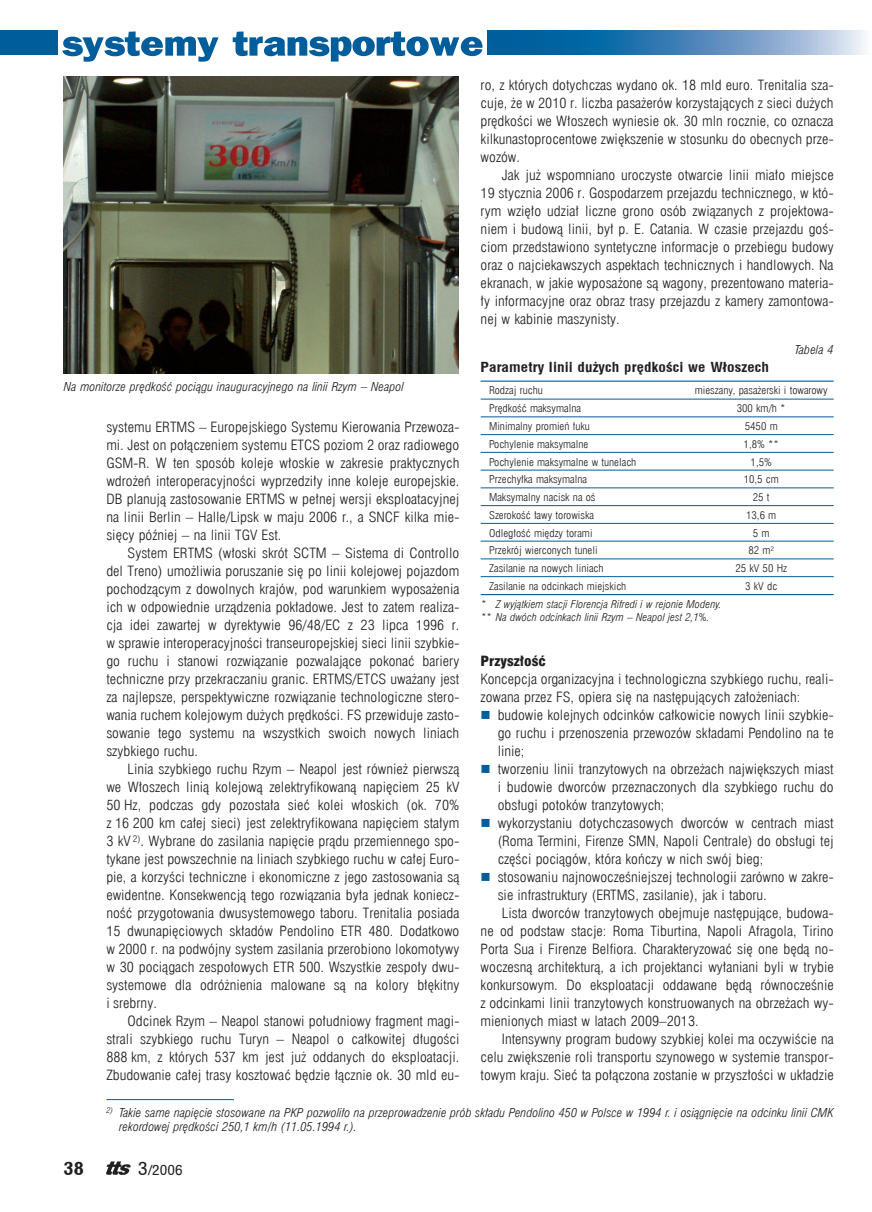
<style>
.page{position:relative;width:872px;height:1212px;background:#fff}
.page>*{position:absolute;margin:0;border:0;box-sizing:border-box;transform-origin:0 0}
.t1{font:700 18px "Switzerland Condpl";color:#231f20;scale:1.1 1}
.t2{font:13.8px/18px "Swis 721 Lt Cn EU Normal";color:#231f20;text-align:justify;scale:1.1 1}
.t3{font:700 13.8px "Switzerland Condpl";color:#231f20;scale:1.1 1}
.t4{font:13.8px "Swis 721 Blk Cn EU Normal";color:#231f20;scale:1.1 1}
.t5{font:13.8px "Switzerland Condpl";color:#231f20;scale:1.1 1}
.t6{font:12px/13.5px "Swis 721 Lt Cn EU Italic";color:#231f20;scale:1.1 1}
.t7{font:10.5px "Swis 721 Lt Cn EU Normal";color:#231f20;scale:1.1 1}
.t8{font:10.5px/13.5px "Swis 721 Lt Cn EU Italic";color:#231f20;scale:1.1 1}
.s1{color:#005d9c}
.s2{font-size:18px}
</style>
<div class="page">
<div style="left:0;top:30px;width:57px;height:25px;background:#005d9c"></div>
<svg style="left:487px;top:30px;width:378px;height:25px;background:#4d8bbb"></svg>
<svg style="left:106px;top:1161px;width:24px;height:14px"></svg>
<svg style="left:62px;top:31px;width:420px;height:31px"></svg>
<img style="left:64px;top:77px;width:395px;height:297px">
<hr style="left:106px;top:1099px;width:128px;height:1px;background:#005d9c">
<hr style="left:480px;top:381px;width:353px;height:1px;background:#005d9c">
<hr style="left:480px;top:399px;width:353px;height:1px;background:#005d9c">
<hr style="left:480px;top:416px;width:353px;height:1px;background:#005d9c">
<hr style="left:480px;top:434px;width:353px;height:1px;background:#005d9c">
<hr style="left:480px;top:452px;width:353px;height:1px;background:#005d9c">
<hr style="left:480px;top:470px;width:353px;height:1px;background:#005d9c">
<hr style="left:480px;top:487px;width:353px;height:1px;background:#005d9c">
<hr style="left:480px;top:505px;width:353px;height:1px;background:#005d9c">
<hr style="left:480px;top:523px;width:353px;height:1px;background:#005d9c">
<hr style="left:480px;top:541px;width:353px;height:1px;background:#005d9c">
<hr style="left:480px;top:558px;width:353px;height:1px;background:#005d9c">
<hr style="left:480px;top:576px;width:353px;height:1px;background:#005d9c">
<hr style="left:480px;top:594px;width:353px;height:1px;background:#005d9c">
<p class="t2" style="left:480px;top:76px;width:322px">ro, z których dotychczas wydano ok. 18 mld euro. Trenitalia sza&shy;cuje, że w 2010 r. liczba pasażerów korzystających z sieci dużych prędkości we Włoszech wyniesie ok. 30 mln rocznie, co oznacza kilkunastoprocentowe zwiększenie w stosunku do obecnych prze&shy;wozów.</p>
<p class="t2" style="left:480px;top:166px;width:322px;text-indent:21px">Jak już wspomniano uroczyste otwarcie linii miało miejsce 19 stycznia 2006 r. Gospodarzem przejazdu technicznego, w któ&shy;rym wzięło udział liczne grono osób związanych z projektowa&shy;niem i budową linii, był p. E. Catania. W czasie przejazdu goś&shy;ciom przedstawiono syntetyczne informacje o przebiegu budowy oraz o najciekawszych aspektach technicznych i handlowych. Na ekranach, w jakie wyposażone są wagony, prezentowano materia&shy;ły informacyjne oraz obraz trasy przejazdu z kamery zamontowa&shy;nej w kabinie maszynisty.</p>
<p class="t6" style="left:795px;top:344px;width:37px">Tabela 4</p>
<p class="t3" style="left:480px;top:359px;width:264px">Parametry linii dużych prędkości we Włoszech</p>
<p class="t7" style="left:489px;top:384px;width:50px">Rodzaj ruchu</p>
<p class="t7" style="left:695px;top:384px;width:122px">mieszany, pasażerski i towarowy</p>
<p class="t7" style="left:489px;top:402px;width:85px">Prędkość maksymalna</p>
<p class="t7" style="left:737px;top:402px;width:46px">300 km/h *</p>
<p class="t7" style="left:489px;top:420px;width:93px">Minimalny promień łuku</p>
<p class="t7" style="left:745px;top:420px;width:31px">5450 m</p>
<p class="t7" style="left:489px;top:438px;width:92px">Pochylenie maksymalne</p>
<p class="t7" style="left:743px;top:438px;width:34px">1,8% **</p>
<p class="t7" style="left:489px;top:455px;width:135px">Pochylenie maksymalne w tunelach</p>
<p class="t7" style="left:750px;top:455px;width:21px">1,5%</p>
<p class="t7" style="left:489px;top:473px;width:91px">Przechyłka maksymalna</p>
<p class="t7" style="left:743px;top:473px;width:33px">10,5 cm</p>
<p class="t7" style="left:489px;top:491px;width:98px">Maksymalny nacisk na oś</p>
<p class="t7" style="left:753px;top:491px;width:17px">25 t</p>
<p class="t7" style="left:489px;top:509px;width:97px">Szerokość ławy torowiska</p>
<p class="t7" style="left:746px;top:509px;width:29px">13,6 m</p>
<p class="t7" style="left:489px;top:526px;width:95px">Odległość między torami</p>
<p class="t7" style="left:753px;top:526px;width:17px">5 m</p>
<p class="t7" style="left:489px;top:544px;width:100px">Przekrój wierconych tuneli</p>
<p class="t7" style="left:748px;top:544px;width:25px">82 m²</p>
<p class="t7" style="left:489px;top:562px;width:106px">Zasilanie na nowych liniach</p>
<p class="t7" style="left:735px;top:562px;width:48px">25 kV 50 Hz</p>
<p class="t7" style="left:489px;top:580px;width:126px">Zasilanie na odcinkach miejskich</p>
<p class="t7" style="left:745px;top:580px;width:31px">3 kV dc</p>
<p class="t8" style="left:480px;top:597px;width:220px">* Z wyjątkiem stacji Florencja Rifredi i w rejonie Modeny. ** Na dwóch odcinkach linii Rzym – Neapol jest 2,1%.</p>
<p class="t4" style="left:480px;top:652px;width:61px">Przyszłość</p>
<p class="t2" style="left:480px;top:670px;width:322px">Koncepcja organizacyjna i technologiczna szybkiego ruchu, reali&shy;zowana przez FS, opiera się na następujących założeniach:</p>
<p class="t2" style="left:497px;top:706px;width:307px;text-indent:-17px"><span class="s1">■</span> budowie kolejnych odcinków całkowicie nowych linii szybkie&shy;go ruchu i przenoszenia przewozów składami Pendolino na te linie;</p>
<p class="t2" style="left:497px;top:760px;width:307px;text-indent:-17px"><span class="s1">■</span> tworzeniu linii tranzytowych na obrzeżach największych miast i budowie dworców przeznaczonych dla szybkiego ruchu do obsługi potoków tranzytowych;</p>
<p class="t2" style="left:497px;top:814px;width:307px;text-indent:-17px"><span class="s1">■</span> wykorzystaniu dotychczasowych dworców w centrach miast (Roma Termini, Firenze SMN, Napoli Centrale) do obsługi tej części pociągów, która kończy w nich swój bieg;</p>
<p class="t2" style="left:480px;top:868px;width:322px"><span class="s1">■</span> stosowaniu najnowocześniejszej technologii zarówno w zakre-</p>
<p class="t2" style="left:497px;top:886px;width:246px">sie infrastruktury (ERTMS, zasilanie), jak i taboru.</p>
<p class="t2" style="left:502px;top:904px;width:303px">Lista dworców tranzytowych obejmuje następujące, budowa-</p>
<p class="t2" style="left:480px;top:922px;width:322px">ne od podstaw stacje: Roma Tiburtina, Napoli Afragola, Tirino</p>
<p class="t2" style="left:480px;top:940px;width:321px">Porta Sua i Firenze Belfiora. Charakteryzować się one będą no-</p>
<p class="t2" style="left:480px;top:958px;width:322px">woczesną architekturą, a ich projektanci wyłaniani byli w trybie</p>
<p class="t2" style="left:480px;top:976px;width:322px">konkursowym. Do eksploatacji oddawane będą równocześnie</p>
<p class="t2" style="left:480px;top:994px;width:322px">z odcinkami linii tranzytowych konstruowanych na obrzeżach wy-</p>
<p class="t2" style="left:480px;top:1012px;width:200px">mienionych miast w latach 2009–2013.</p>
<p class="t2" style="left:502px;top:1030px;width:303px">Intensywny program budowy szybkiej kolei ma oczywiście na</p>
<p class="t2" style="left:480px;top:1048px;width:322px">celu zwiększenie roli transportu szynowego w systemie transpor-</p>
<p class="t2" style="left:480px;top:1066px;width:322px">towym kraju. Sieć ta połączona zostanie w przyszłości w układzie</p>
<p class="t6" style="left:64px;top:380px;width:311px">Na monitorze prędkość pociągu inauguracyjnego na linii Rzym – Neapol</p>
<p class="t2" style="left:106px;top:418px;width:322px">systemu ERTMS – Europejskiego Systemu Kierowania Przewoza&shy;mi. Jest on połączeniem systemu ETCS poziom 2 oraz radiowego GSM-R. W ten sposób koleje włoskie w zakresie praktycznych wdrożeń interoperacyjności wyprzedziły inne koleje europejskie.<br>DB planują zastosowanie ERTMS w pełnej wersji eksploatacyjnej na linii Berlin – Halle/Lipsk w maju 2006 r., a SNCF kilka mie&shy;sięcy później – na linii TGV Est.</p>
<p class="t2" style="left:106px;top:544px;width:322px;text-indent:21px">System ERTMS (włoski skrót SCTM – Sistema di Controllo del Treno) umożliwia poruszanie się po linii kolejowej pojazdom pochodzącym z dowolnych krajów, pod warunkiem wyposażenia ich w odpowiednie urządzenia pokładowe. Jest to zatem realiza&shy;cja idei zawartej w dyrektywie 96/48/EC z 23 lipca 1996 r. w sprawie interoperacyjności transeuropejskiej sieci linii szybkie&shy;go ruchu i stanowi rozwiązanie pozwalające pokonać bariery techniczne przy przekraczaniu granic. ERTMS/ETCS uważany jest za najlepsze, perspektywiczne rozwiązanie technologiczne stero&shy;wania ruchem kolejowym dużych prędkości. FS przewiduje zasto&shy;sowanie tego systemu na wszystkich swoich nowych liniach szybkiego ruchu.</p>
<p class="t2" style="left:106px;top:760px;width:322px;text-indent:21px">Linia szybkiego ruchu Rzym – Neapol jest również pierwszą we Włoszech linią kolejową zelektryfikowaną napięciem 25 kV 50 Hz, podczas gdy pozostała sieć kolei włoskich (ok. 70% z 16 200 km całej sieci) jest zelektryfikowana napięciem stałym 3 kV <sup>2)</sup>. Wybrane do zasilania napięcie prądu przemiennego spo&shy;tykane jest powszechnie na liniach szybkiego ruchu w całej Euro&shy;pie, a korzyści techniczne i ekonomiczne z jego zastosowania są ewidentne. Konsekwencją tego rozwiązania była jednak koniecz&shy;ność przygotowania dwusystemowego taboru. Trenitalia posiada 15 dwunapięciowych składów Pendolino ETR 480. Dodatkowo w 2000 r. na podwójny system zasilania przerobiono lokomotywy w 30 pociągach zespołowych ETR 500. Wszystkie zespoły dwu&shy;systemowe dla odróżnienia malowane są na kolory błękitny i srebrny.</p>
<p class="t2" style="left:106px;top:1012px;width:322px;text-indent:21px">Odcinek Rzym – Neapol stanowi południowy fragment magi&shy;strali szybkiego ruchu Turyn – Neapol o całkowitej długości 888 km, z których 537 km jest już oddanych do eksploatacji.<br>Zbudowanie całej trasy kosztować będzie łącznie ok. 30 mld eu-</p>
<p class="t6" style="left:119px;top:1106px;width:651px;text-indent:-13px"><sup>2)</sup> Takie same napięcie stosowane na PKP pozwoliło na przeprowadzenie prób składu Pendolino 450 w Polsce w 1994 r. i osiągnięcie na odcinku linii CMK rekordowej prędkości 250,1 km/h (11.05.1994 r.).</p>
<h1 class="t1" style="left:64px;top:1157px;width:19px">38</h1>
<p class="t5" style="left:138px;top:1160px;width:42px"><span class="s2">3</span>/2006</p>
</div>
